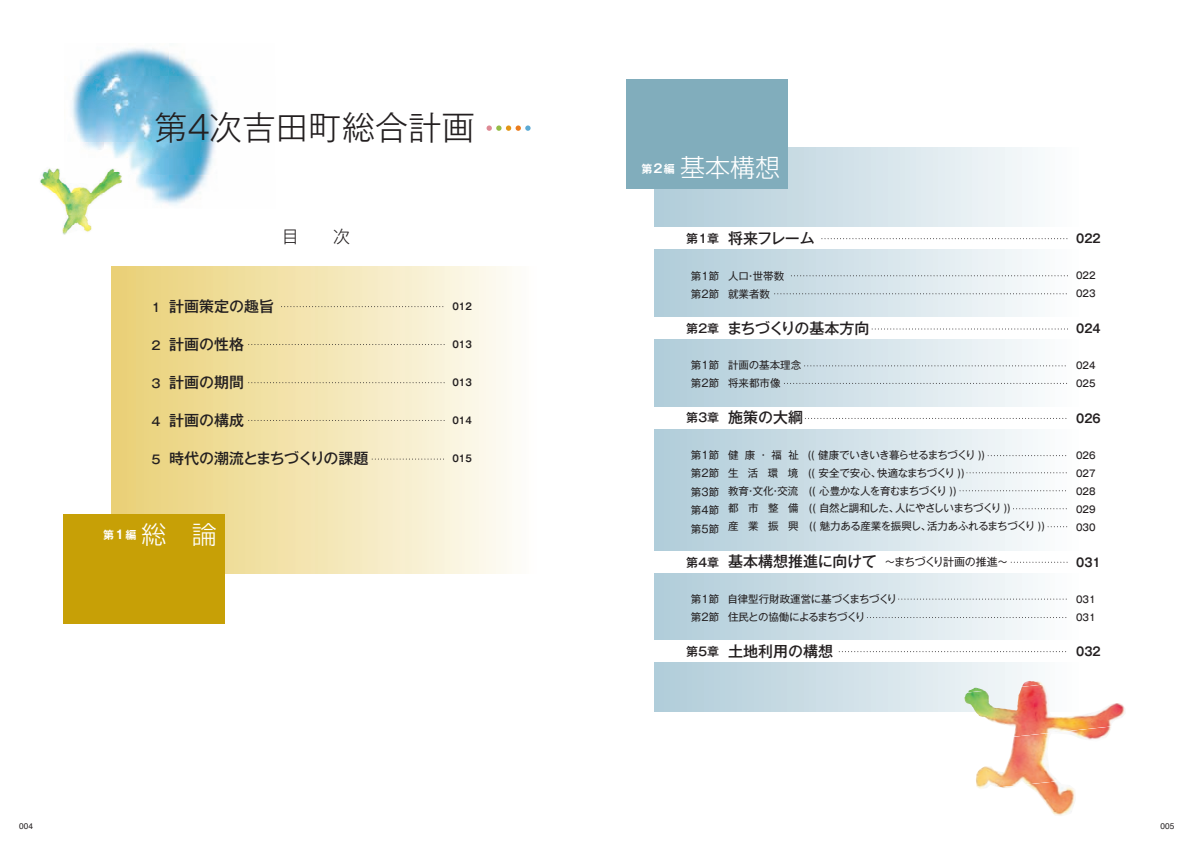
<style>
.page{position:relative;width:1191px;height:842px;background:#fff}
.page>*{position:absolute;margin:0;border:0;box-sizing:border-box;transform-origin:0 0}
.t1{font:300 33px "Gothic MB101 Pr 5";letter-spacing:.005em;color:#231f20}
.t2{font:300 25px "Shin Go Pr 5";color:#fff}
.t3{font:300 17px "Gothic MB101 Pr 5";color:#231f20}
.t4{font:500 15px "Gothic MB101 Pr 5";color:#231f20}
.t5{font:500 15px "Gothic MB101 Pr 5";letter-spacing:-.03em;color:#231f20}
.t6{font:500 12px "Gothic MB101 Pr 5";letter-spacing:-.12em;color:#231f20}
.t7{font:700 12px "Gothic MB101 Pr 5 De";color:#231f20;scale:.9 1}
.t8{font:11px "Gothic MB101 Pr 5";letter-spacing:-.03em;color:#231f20}
.t9{font:700 11px "Gothic MB101 Pr 5 De";color:#fff}
.t10{font:10.5px/17.8px "Gothic MB101 Pr 5";letter-spacing:-.045em;color:#231f20}
.t11{font:10.5px/18px "Gothic MB101 Pr 5";color:#231f20}
.t12{font:500 9.5px/18px "Gothic MB101 Pr 5";color:#231f20;scale:.9 1}
.t13{font:700 9.5px "Gothic MB101 Pr 5 De";color:#231f20;scale:.9 1}
.t14{font:8.3px "Helvetica";color:#231f20}
.s1{font-size:12px}
.s2{font-weight:500;font-size:15px}
</style>
<div class="page">
<div style="left:112px;top:267px;width:426px;height:307px;background:linear-gradient(to right,#e9d074,#fefefa)"></div>
<div style="left:64px;top:514px;width:161px;height:110px;background:#c7a006"></div>
<div style="left:654px;top:148px;width:427px;height:564px;background:linear-gradient(to right,#afcbd8,#fcfdfd)"></div>
<div style="left:627px;top:79px;width:161px;height:110px;background:#81adbc"></div>
<div style="left:648px;top:227px;width:538px;height:22px;background:#fff"></div>
<div style="left:648px;top:317px;width:538px;height:22px;background:#fff"></div>
<div style="left:648px;top:407px;width:538px;height:22px;background:#fff"></div>
<div style="left:648px;top:551px;width:538px;height:21px;background:#fff"></div>
<div style="left:648px;top:640px;width:538px;height:22px;background:#fff"></div>
<img style="left:71px;top:47px;width:146px;height:159px">
<img style="left:40px;top:167px;width:83px;height:68px">
<img style="left:964px;top:681px;width:161px;height:42px">
<img style="left:978px;top:723px;width:133px;height:48px">
<img style="left:976px;top:771px;width:99px;height:45px">
<svg style="left:486px;top:125px;width:44px;height:6px"></svg>
<svg style="left:281px;top:306px;width:164px;height:1px"></svg>
<svg style="left:822px;top:238px;width:245px;height:1px"></svg>
<svg style="left:791px;top:275px;width:276px;height:1px"></svg>
<svg style="left:774px;top:293px;width:293px;height:1px"></svg>
<svg style="left:872px;top:328px;width:193px;height:1px"></svg>
<svg style="left:804px;top:365px;width:263px;height:1px"></svg>
<svg style="left:784px;top:383px;width:283px;height:1px"></svg>
<svg style="left:805px;top:418px;width:262px;height:1px"></svg>
<svg style="left:988px;top:455px;width:79px;height:1px"></svg>
<svg style="left:967px;top:472px;width:100px;height:1px"></svg>
<svg style="left:960px;top:490px;width:107px;height:1px"></svg>
<svg style="left:1013px;top:508px;width:54px;height:1px"></svg>
<svg style="left:1048px;top:526px;width:19px;height:1px"></svg>
<svg style="left:1011px;top:562px;width:56px;height:1px"></svg>
<svg style="left:898px;top:599px;width:169px;height:1px"></svg>
<svg style="left:867px;top:617px;width:200px;height:1px"></svg>
<svg style="left:839px;top:651px;width:228px;height:1px"></svg>
<svg style="left:249px;top:344px;width:196px;height:1px"></svg>
<svg style="left:249px;top:382px;width:196px;height:1px"></svg>
<svg style="left:249px;top:420px;width:196px;height:1px"></svg>
<svg style="left:372px;top:459px;width:73px;height:1px"></svg>
<h1 class="t1" style="left:154px;top:100px;width:322px">第4次吉田町総合計画</h1>
<h3 class="t3" style="left:282px;top:223px;width:69px">目　　次</h3>
<p class="t6" style="left:151px;top:297px;width:11px">1</p>
<p class="t6" style="left:151px;top:335px;width:11px">2</p>
<p class="t6" style="left:151px;top:373px;width:11px">3</p>
<p class="t6" style="left:151px;top:411px;width:11px">4</p>
<p class="t6" style="left:151px;top:449px;width:11px">5</p>
<h3 class="t4" style="left:169px;top:294px;width:106px">計画策定の趣旨</h3>
<h3 class="t4" style="left:169px;top:332px;width:76px">計画の性格</h3>
<h3 class="t4" style="left:169px;top:370px;width:76px">計画の期間</h3>
<h3 class="t4" style="left:169px;top:408px;width:76px">計画の構成</h3>
<h3 class="t5" style="left:169px;top:446px;width:201px">時代の潮流とまちづくりの課題</h3>
<p class="t9" style="left:103px;top:525px;width:35px">第<span class="s1">1</span>編</p>
<h2 class="t2" style="left:142px;top:514px;width:76px">総　論</h2>
<p class="t13" style="left:452px;top:299px;width:23px">012</p>
<p class="t13" style="left:452px;top:337px;width:23px">013</p>
<p class="t13" style="left:452px;top:375px;width:23px">013</p>
<p class="t13" style="left:452px;top:413px;width:23px">014</p>
<p class="t13" style="left:452px;top:451px;width:23px">015</p>
<p class="t9" style="left:641px;top:159px;width:35px">第<span class="s1">2</span>編</p>
<h2 class="t2" style="left:680px;top:147px;width:101px">基本構想</h2>
<p class="t6" style="left:686px;top:229px;width:35px">第１章</p>
<p class="t10" style="left:691px;top:266px;width:30px">第１節第２節</p>
<p class="t6" style="left:686px;top:319px;width:35px">第２章</p>
<p class="t10" style="left:691px;top:355px;width:30px">第１節第２節</p>
<p class="t6" style="left:686px;top:408px;width:35px">第３章</p>
<p class="t10" style="left:691px;top:444px;width:30px;line-height:18.5px;text-align:justify">第１節第２節第３節第４節第５節</p>
<p class="t6" style="left:686px;top:552px;width:35px">第４章</p>
<p class="t10" style="left:691px;top:589px;width:30px">第１節第２節</p>
<p class="t6" style="left:686px;top:642px;width:35px">第5章</p>
<h3 class="t4" style="left:728px;top:226px;width:88px">将来フレーム</h3>
<p class="t11" style="left:728px;top:266px;width:58px">人口・世帯数就業者数</p>
<h3 class="t5" style="left:727px;top:316px;width:144px">まちづくりの基本方向</h3>
<p class="t11" style="left:728px;top:355px;width:75px">計画の基本理念将来都市像</p>
<h3 class="t4" style="left:728px;top:405px;width:76px">施策の大綱</h3>
<p class="t10" style="left:728px;top:445px;width:318px">健康・福祉 (( 健康でいきいき暮らせるまちづくり ))<br>生 活 環 境 (( 安全で安心、快適なまちづくり ))<br>教育・文化・交流 (( 心豊かな人を育むまちづくり ))<br>都 市 整 備 (( 自然と調和した、人にやさしいまちづくり ))<br>産 業 振 興 (( 魅力ある産業を振興し、活力あふれるまちづくり ))</p>
<p class="t8" style="left:728px;top:552px;width:281px"><span class="s2">基本構想推進に向けて</span> ～まちづくり計画の推進～</p>
<p class="t10" style="left:727px;top:589px;width:171px">自律型行財政運営に基づくまちづくり住民との協働によるまちづくり</p>
<h3 class="t4" style="left:728px;top:639px;width:106px">土地利用の構想</h3>
<p class="t7" style="left:1076px;top:229px;width:29px">022</p>
<p class="t12" style="left:1076px;top:266px;width:23px">022<br>023</p>
<p class="t7" style="left:1076px;top:319px;width:29px">024</p>
<p class="t12" style="left:1076px;top:356px;width:23px">024<br>025</p>
<p class="t7" style="left:1076px;top:409px;width:29px">026</p>
<p class="t12" style="left:1076px;top:446px;width:23px;text-align:justify">026<br>027<br>028<br>029<br>030</p>
<p class="t7" style="left:1076px;top:552px;width:29px">031</p>
<p class="t12" style="left:1076px;top:590px;width:23px">031<br>031</p>
<p class="t7" style="left:1076px;top:642px;width:29px">032</p>
<p class="t14" style="left:19px;top:819px;width:15px">004</p>
<p class="t14" style="left:1160px;top:819px;width:15px">005</p>
</div>
